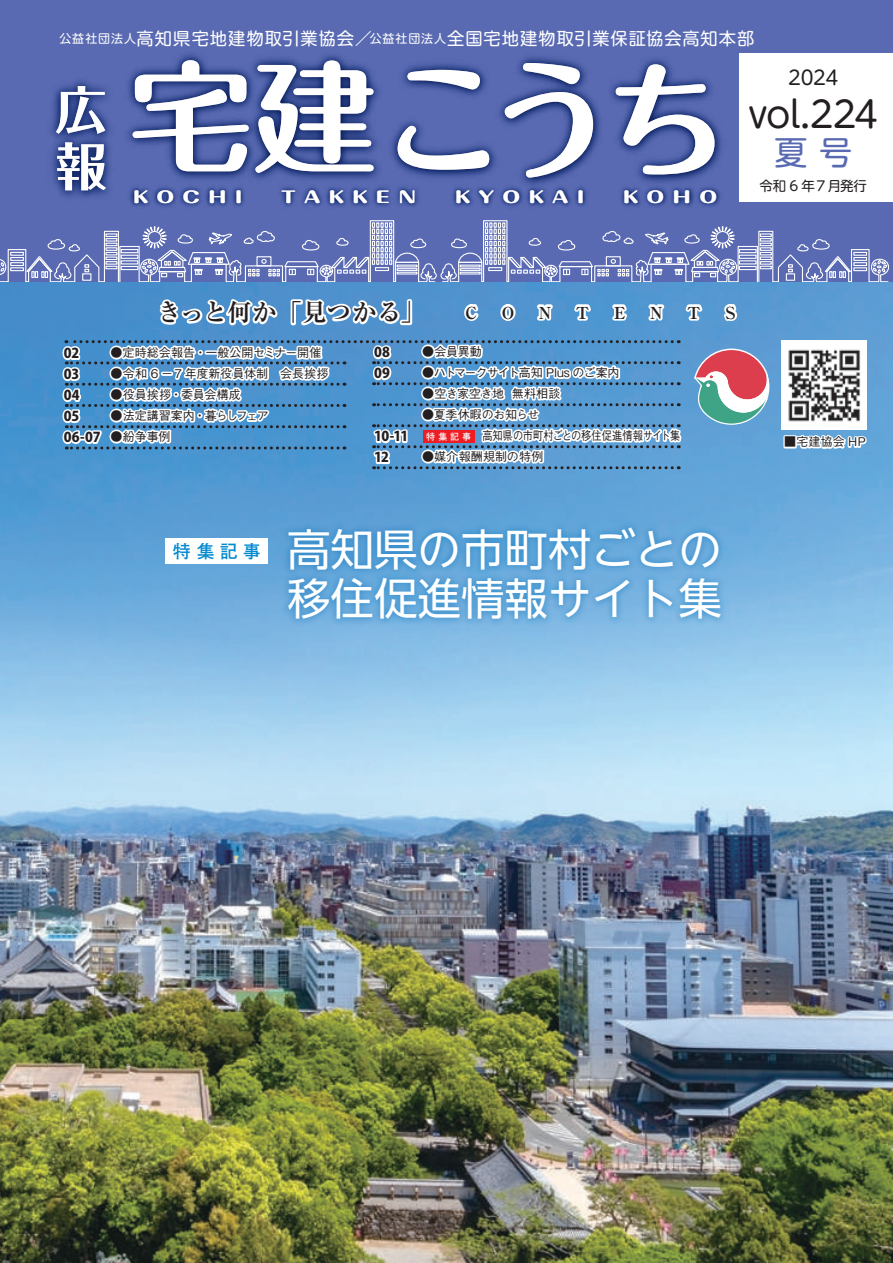
<style>
.page{position:relative;width:893px;height:1263px;background:#fff}
.page>*{position:absolute;margin:0;border:0;box-sizing:border-box;transform-origin:0 0}
.t1{font:700 124.2px "Maru Fo Pro";color:#fff}
.t2{font:700 121.05px "Maru Fo Pro";color:#fff}
.t3{font:700 51.15px/56.2px "Folk Pro";color:#fff}
.t4{font:43.5px/49.5px "UD Shin Go NT Pro";color:#fff}
.t5{font:36px "UD Shin M Go Pro";letter-spacing:-.035em;color:#231f20}
.t6{font:33px "UD Shin M Go Pro";color:#596ab2}
.t7{font:700 24px "Ryumin Pr 5";letter-spacing:.015em;color:#231f20}
.t8{font:19.5px "UD Shin M Go Pro";color:#231f20}
.t9{font:700 18px "Futo Go B101 Pr 5";color:#0089cf}
.t10{font:17.25px "UD Shin M Go Pro";letter-spacing:.055em;color:#fff}
.t11{font:700 expanded 16.5px "Ryumin Pr 6 N";color:#231f20}
.t12{font:800 15.45px "Maru Fo Pro";letter-spacing:.39em;color:#fff;scale:1.35 1}
.t13{font:800 13.5px/21px "Koz Go Std";letter-spacing:-.01em;color:#231f20}
.t14{font:13.5px "UD Shin M Go Pro";letter-spacing:.125em;color:#231f20}
.t15{font:500 12px/21px "Gothic BBB Pr 6 N";letter-spacing:-.005em;color:#231f20}
.t16{font:500 12px "Gothic BBB Pr 6 N";letter-spacing:-.065em;color:#231f20}
.t17{font:500 12px "Gothic BBB Pr 6 N";letter-spacing:-.04em;color:#231f20}
.t18{font:700 9px "Futo Go B101 Pr 5";color:#fff}
.s1{font-size:12px}
</style>
<div class="page">
<div style="left:0;top:0;width:893px;height:286px;background:#596ab2"></div>
<img style="left:52px;top:54px;width:669px;height:153px">
<div style="left:740px;top:53px;width:153px;height:149px;background:#fff"></div>
<img style="left:0;top:282px;width:893px;height:981px">
<div style="left:166px;top:538px;width:102px;height:26px;background:#fff"></div>
<svg style="left:0;top:220px;width:890px;height:268px"></svg>
<div style="left:281px;top:520px;width:447px;height:107px;background:#0072bc;opacity:.47"></div>
<h3 class="t10" style="left:60px;top:24px;width:696px"><span class="s1">公益社団法人</span>高知県宅地建物取引業協会／<span class="s1">公益社団法人</span>全国宅地建物取引業保証協会高知本部</h3>
<h3 class="t3" style="left:56px;top:75px;width:52px">広報</h3>
<h2 class="t2" style="left:128px;top:20px;width:251px">宅建</h2>
<p class="t12" style="left:133px;top:184px;width:83px">KOCHI</p>
<p class="t12" style="left:281px;top:184px;width:102px">TAKKEN</p>
<p class="t12" style="left:455px;top:184px;width:98px">KYOKAI</p>
<p class="t12" style="left:623px;top:184px;width:71px">KOHO</p>
<h1 class="t1" style="left:380px;top:21px;width:352px">こうち</h1>
<h3 class="t8" style="left:788px;top:62px;width:52px">2024</h3>
<h3 class="t5" style="left:749px;top:85px;width:131px">vol.224</h3>
<h3 class="t6" style="left:774px;top:126px;width:79px">夏 号</h3>
<p class="t14" style="left:759px;top:175px;width:109px">令和6年7月発行</p>
<p class="t13" style="left:64px;top:344px;width:38px">02<br>03<br>04<br>05<br>06-07</p>
<h3 class="t7" style="left:157px;top:293px;width:269px">きっと何か｢見つかる」</h3>
<h3 class="t11" style="left:466px;top:299px;width:13px">C</h3>
<h3 class="t11" style="left:502px;top:299px;width:14px">O</h3>
<h3 class="t11" style="left:539px;top:299px;width:14px">N</h3>
<h3 class="t11" style="left:576px;top:299px;width:15px">T</h3>
<h3 class="t11" style="left:614px;top:299px;width:13px">E</h3>
<h3 class="t11" style="left:650px;top:299px;width:14px">N</h3>
<h3 class="t11" style="left:687px;top:299px;width:15px">T</h3>
<h3 class="t11" style="left:726px;top:299px;width:11px">S</h3>
<p class="t15" style="left:422px;top:340px;width:61px">●会員異動</p>
<p class="t16" style="left:422px;top:363px;width:199px">●ハトマークサイト高知 Plus のご案内</p>
<p class="t15" style="left:422px;top:382px;width:140px">●空き家空き地 無料相談</p>
<p class="t15" style="left:422px;top:403px;width:259px">●夏季休暇のお知らせ<br>　　　　　 高知県の市町村ごとの移住促進情報サイト集</p>
<p class="t15" style="left:422px;top:445px;width:123px">●媒介報酬規制の特例</p>
<p class="t13" style="left:374px;top:343px;width:17px">08<br>09</p>
<p class="t15" style="left:111px;top:341px;width:212px">●定時総会報告・一般公開セミナー開催</p>
<p class="t15" style="left:111px;top:362px;width:219px">●令和 6 －7 年度新役員体制　会長挨拶</p>
<p class="t15" style="left:111px;top:383px;width:132px">●役員挨拶・委員会構成</p>
<p class="t17" style="left:111px;top:406px;width:160px">●法定講習案内・暮らしフェア</p>
<p class="t15" style="left:111px;top:425px;width:61px">●紛争事例</p>
<p class="t13" style="left:374px;top:427px;width:36px">10-11<br>12</p>
<p class="t18" style="left:426px;top:429px;width:46px">特集記事</p>
<h3 class="t9" style="left:173px;top:537px;width:89px">特集記事</h3>
<h3 class="t4" style="left:287px;top:523px;width:436px">高知県の市町村ごとの移住促進情報サイト集</h3>
<p class="t15" style="left:784px;top:431px;width:83px">■宅建協会 HP</p>
</div>
